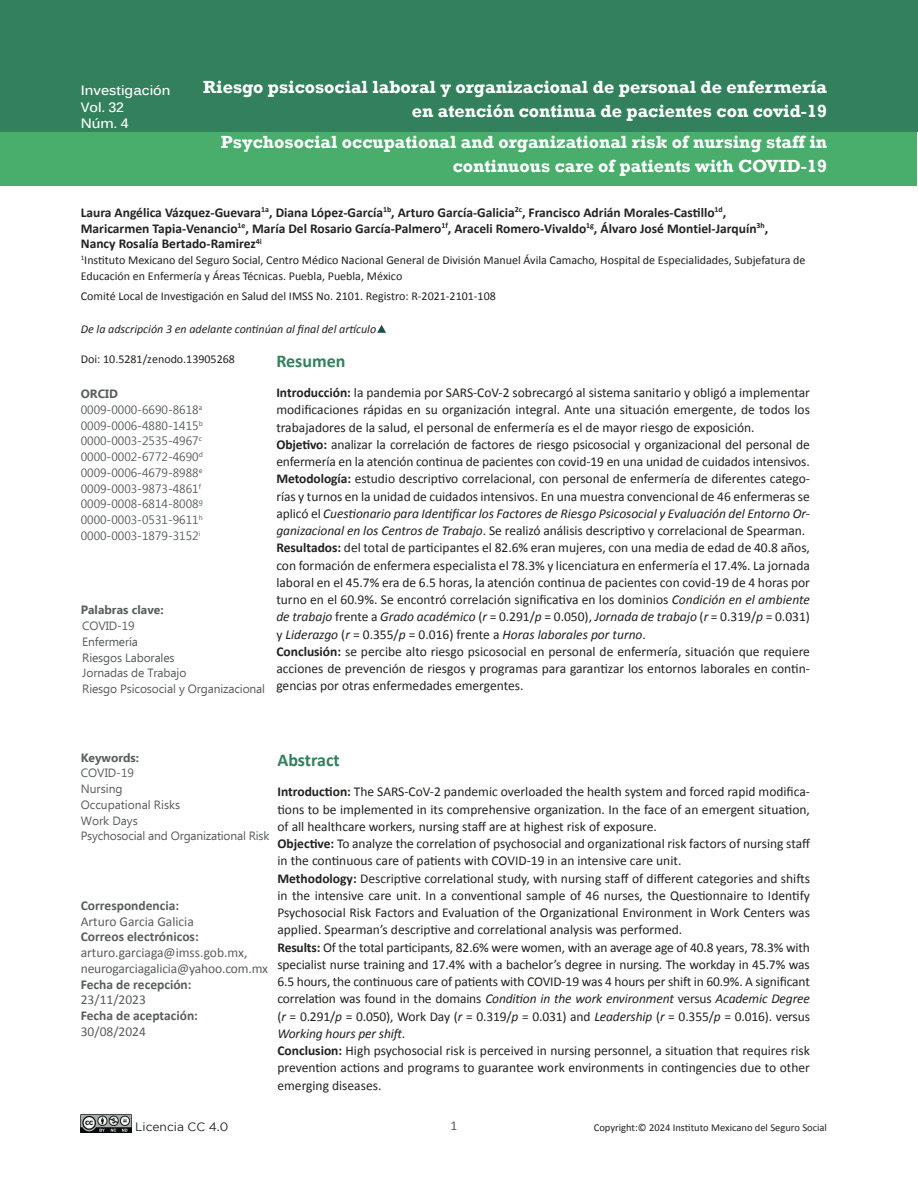
<style>
.page{position:relative;width:918px;height:1188px;background:#fff}
.page>*{position:absolute;margin:0;border:0;box-sizing:border-box;transform-origin:0 0}
.t1{font:700 18px/24px "Rockwell";color:#fff;text-align:right}
.t2{font:700 18px "Calibri";color:#32815c}
.t3{font:13.5px/17.2px "Calibri";color:#20231e}
.t4{font:700 13.5px/15.8px "Calibri";color:#20231e}
.t5{font:13.5px/15.8px "Calibri";color:#575e5c}
.t6{font:700 13.5px "Calibri";color:#575e5c}
.t7{font:700 13.5px/16.2px "Kalinga";color:#fff}
.t8{font:12px/15.8px "Ebrima";color:#575e5c}
.t9{font:12px/15.8px "Calibri";color:#20231e}
.t10{font:italic 12px "Calibri";color:#20231e}
.t11{font:700 12px "Ebrima";color:#575e5c}
.t12{font:12px "Gotham";color:#20231e}
.t13{font:10.5px "Calibri";color:#20231e}
.s1{font-weight:700}
.s2{color:#1f2020}
.s3{font-style:italic}
</style>
<div class="page">
<div style="left:0;top:0;width:918px;height:132px;background:#32815c"></div>
<div style="left:0;top:132px;width:917px;height:53px;background:#49ad6b"></div>
<img style="left:81px;top:1115px;width:51px;height:17px">
<svg style="left:377px;top:325px;width:9px;height:8px"></svg>
<p class="t7" style="left:81px;top:84px;width:91px">Investigación<br>Vol. 32<br>Núm. 4</p>
<h1 class="t1" style="left:203px;top:75px;width:625px">Riesgo psicosocial laboral y organizacional de personal de enfermería en atención continua de pacientes con covid-19</h1>
<h1 class="t1" style="left:221px;top:130px;width:608px">Psychosocial occupational and organizational risk of nursing staff in continuous care of patients with COVID-19</h1>
<p class="t4" style="left:81px;top:205px;width:689px">Laura Angélica Vázquez-Guevara<sup>1a</sup>, Diana López-García<sup>1b</sup>, Arturo García-Galicia<sup>2c</sup>, Francisco Adrián Morales-Castillo<sup>1d</sup>,<br>Maricarmen Tapia-Venancio<sup>1e</sup>, María Del Rosario García-Palmero<sup>1f</sup>, Araceli Romero-Vivaldo<sup>1g</sup>, Álvaro José Montiel-Jarquín<sup>3h</sup>,<br>Nancy Rosalía Bertado-Ramirez<sup>4i</sup></p>
<p class="t9" style="left:81px;top:252px;width:726px"><sup>1</sup>Instituto Mexicano del Seguro Social, Centro Médico Nacional General de División Manuel Ávila Camacho, Hospital de Especialidades, Subjefatura de<br>Educación en Enfermería y Áreas Técnicas. Puebla, Puebla, México</p>
<p class="t9" style="left:81px;top:288px;width:417px">Comité Local de Investigación en Salud del IMSS No. 2101. Registro: R-2021-2101-108</p>
<p class="t10" style="left:81px;top:321px;width:297px">De la adscripción 3 en adelante continúan al final del artículo</p>
<p class="t9" style="left:81px;top:351px;width:156px">Doi: 10.5281/zenodo.13905268</p>
<p class="t8" style="left:81px;top:387px;width:124px"><span class="s1">ORCID<br></span>0009-0000-6690-8618<sup>a<br></sup>0009-0006-4880-1415<sup>b<br></sup>0000-0003-2535-4967<sup>c<br></sup>0000-0002-6772-4690<sup>d<br></sup>0009-0006-4679-8988<sup>e<br></sup>0009-0003-9873-4861<sup>f<br></sup>0009-0008-6814-8008<sup>g<br></sup>0000-0003-0531-9611<sup>h<br></sup>0000-0003-1879-3152<sup>i</sup></p>
<p class="t11" style="left:81px;top:601px;width:84px">Palabras clave:</p>
<p class="t8" style="left:82px;top:619px;width:184px">COVID-19<br>Enfermería<br>Riesgos Laborales<br>Jornadas de Trabajo<br>Riesgo Psicosocial y Organizacional</p>
<h1 class="t2" style="left:276px;top:350px;width:71px">Resumen</h1>
<p class="t3" style="left:276px;top:384px;width:535px"><span class="s1">Introducción:</span> la pandemia por SARS-CoV-2 sobrecargó al sistema sanitario y obligó a implementar modificaciones rápidas en su organización integral. Ante una situación emergente, de todos los</p>
<p class="t3" style="left:276px;top:418px;width:535px"><span class="s2">trabajadores de la salud, el personal de enfermería es el de mayor riesgo de exposición.<br></span><span class="s1">Objetivo:</span> analizar la correlación de factores de riesgo psicosocial y organizacional del personal de enfermería en la atención continua de pacientes con covid-19 en una unidad de cuidados intensivos.<br><span class="s1">Metodología:</span> estudio descriptivo correlacional, con personal de enfermería de diferentes catego&shy;rías y turnos en la unidad de cuidados intensivos. En una muestra convencional de 46 enfermeras se aplicó el <span class="s3">Cuestionario para Identificar los Factores de Riesgo Psicosocial y Evaluación del Entorno Or&shy;ganizacional en los Centros de Trabajo</span>. Se realizó análisis descriptivo y correlacional de Spearman.<br><span class="s1">Resultados:</span> del total de participantes el 82.6% eran mujeres, con una media de edad de 40.8 años, con formación de enfermera especialista el 78.3% y licenciatura en enfermería el 17.4%. La jornada laboral en el 45.7% era de 6.5 horas, la atención continua de pacientes con covid-19 de 4 horas por turno en el 60.9%. Se encontró correlación significativa en los dominios <span class="s3">Condición en el ambiente de trabajo</span> frente a <span class="s3">Grado académico</span> (<span class="s3">r</span> = 0.291/<span class="s3">p</span> = 0.050), <span class="s3">Jornada de trabajo</span> (<span class="s3">r</span> = 0.319/<span class="s3">p</span> = 0.031) y <span class="s3">Liderazgo</span> (<span class="s3">r</span> = 0.355/<span class="s3">p</span> = 0.016) frente a <span class="s3">Horas laborales por turno</span>.<br><span class="s1">Conclusión:</span> se percibe alto riesgo psicosocial en personal de enfermería, situación que requiere acciones de prevención de riesgos y programas para garantizar los entornos laborales en contin&shy;gencias por otras enfermedades emergentes.</p>
<p class="t11" style="left:81px;top:748px;width:60px">Keywords:</p>
<p class="t8" style="left:81px;top:766px;width:190px">COVID-19<br>Nursing<br>Occupational Risks<br>Work Days<br>Psychosocial and Organizational Risk</p>
<p class="t6" style="left:81px;top:897px;width:100px">Correspondencia:</p>
<p class="t5" style="left:81px;top:913px;width:115px">Arturo Garcia Galicia</p>
<p class="t6" style="left:81px;top:928px;width:119px">Correos electrónicos:</p>
<p class="t5" style="left:81px;top:945px;width:189px">arturo.garciaga@imss.gob.mx, neurogarciagalicia@yahoo.com.mx</p>
<p class="t6" style="left:81px;top:976px;width:112px">Fecha de recepción:</p>
<p class="t5" style="left:81px;top:992px;width:67px">23/11/2023</p>
<p class="t6" style="left:81px;top:1007px;width:119px">Fecha de aceptación:</p>
<p class="t5" style="left:81px;top:1024px;width:67px">30/08/2024</p>
<h1 class="t2" style="left:277px;top:749px;width:64px">Abstract</h1>
<p class="t3" style="left:277px;top:783px;width:534px"><span class="s1">Introduction:</span> The SARS-CoV-2 pandemic overloaded the health system and forced rapid modifica&shy;tions to be implemented in its comprehensive organization. In the face of an emergent situation, of all healthcare workers, nursing staff are at highest risk of exposure.<br><span class="s1">Objective:</span> To analyze the correlation of psychosocial and organizational risk factors of nursing staff in the continuous care of patients with COVID-19 in an intensive care unit.<br><span class="s1">Methodology:</span> Descriptive correlational study, with nursing staff of different categories and shifts in the intensive care unit. In a conventional sample of 46 nurses, the Questionnaire to Identify Psychosocial Risk Factors and Evaluation of the Organizational Environment in Work Centers was applied. Spearman’s descriptive and correlational analysis was performed.<br><span class="s1">Results:</span> Of the total participants, 82.6% were women, with an average age of 40.8 years, 78.3% with specialist nurse training and 17.4% with a bachelor’s degree in nursing. The workday in 45.7% was 6.5 hours, the continuous care of patients with COVID-19 was 4 hours per shift in 60.9%. A significant correlation was found in the domains <span class="s3">Condition in the work environment</span> versus <span class="s3">Academic Degree </span>(<span class="s3">r</span> = 0.291/<span class="s3">p</span> = 0.050), Work Day (<span class="s3">r</span> = 0.319/<span class="s3">p</span> = 0.031) and <span class="s3">Leadership</span> (<span class="s3">r</span> = 0.355/<span class="s3">p</span> = 0.016). versus <span class="s3">Working hours per shift</span>.<br><span class="s1">Conclusion:</span> High psychosocial risk is perceived in nursing personnel, a situation that requires risk prevention actions and programs to guarantee work environments in contingencies due to other emerging diseases.</p>
<p class="t5" style="left:450px;top:1118px;width:8px">1</p>
<p class="t12" style="left:135px;top:1120px;width:95px">Licencia CC 4.0</p>
<p class="t13" style="left:594px;top:1121px;width:235px">Copyright:© 2024 Instituto Mexicano del Seguro Social</p>
</div>
